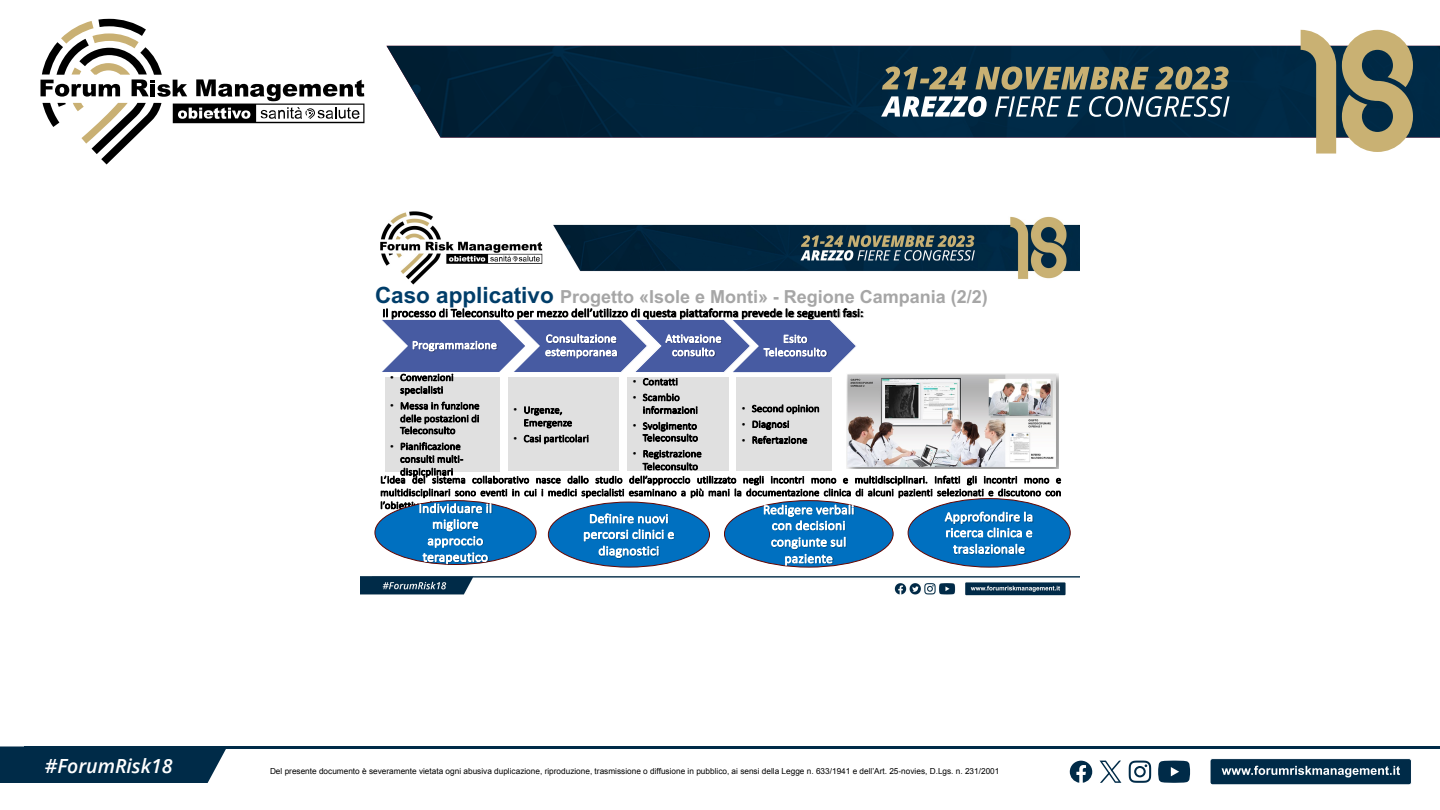
<style>
.page{position:relative;width:1440px;height:810px;background:#fff}
.page>*{position:absolute;margin:0;border:0;box-sizing:border-box;transform-origin:0 0}
.t1{font:italic 600 19.5px "Open Sans";color:#fff}
.t2{font:700 18px "Arial";color:#a6a6a6}
.t3{font:300 13.2px/16.3px "Calibri";letter-spacing:.02em;color:#fff;text-align:center}
.t4{font:300 11.77px "Calibri";letter-spacing:.02em;color:#000}
.t5{font:300 11.77px/13.5px "Calibri";letter-spacing:.02em;color:#fff;text-align:center}
.t6{font:300 10.27px/12.8px "Calibri";letter-spacing:.02em;color:#000}
.t7{font:8.25px "Arial";color:#000}
.s1{font-size:22.5px;color:#003d69}
.s2{font-family:"Arial";font-weight:400;font-size:10.5px}
</style>
<div class="page">
<div style="left:0;top:746px;width:226px;height:37px;background:#002b48"></div>
<div style="left:1210px;top:759px;width:201px;height:26px;background:#002b48;border-radius:3px"></div>
<div style="left:1210px;top:758px;width:202px;height:27px;border:1px solid #fff;border-radius:3px"></div>
<svg style="left:1222px;top:766px;width:178px;height:11px"></svg>
<hr style="left:24px;top:746px;width:1416px;height:3px;background:#002b48">
<img style="left:386px;top:46px;width:1054px;height:92px">
<svg style="left:1342px;top:30px;width:71px;height:122px;background:#9a9575"></svg>
<svg style="left:1301px;top:30px;width:35px;height:124px;background:#929074"></svg>
<svg style="left:40px;top:19px;width:324px;height:145px"></svg>
<svg style="left:881px;top:96px;width:349px;height:21px"></svg>
<svg style="left:882px;top:66px;width:347px;height:24px;background:#656c5b"></svg>
<svg style="left:1129px;top:761px;width:22px;height:22px"></svg>
<svg style="left:1158px;top:761px;width:32px;height:22px"></svg>
<svg style="left:1070px;top:761px;width:22px;height:22px"></svg>
<svg style="left:1100px;top:761px;width:21px;height:22px"></svg>
<img style="left:360px;top:211px;width:720px;height:385px">
<svg style="left:378px;top:329px;width:480px;height:45px"></svg>
<img style="left:775px;top:329px;width:45px;height:12px">
<img style="left:756px;top:341px;width:80px;height:27px">
<img style="left:375px;top:302px;width:497px;height:27px">
<div style="left:385px;top:377px;width:114px;height:95px;background:#e0e0e0"></div>
<div style="left:508px;top:377px;width:111px;height:94px;background:#e0e0e0"></div>
<div style="left:627px;top:377px;width:102px;height:94px;background:#e0e0e0"></div>
<div style="left:736px;top:377px;width:96px;height:94px;background:#e0e0e0"></div>
<img style="left:846px;top:373px;width:212px;height:96px">
<div style="left:375px;top:501px;width:161px;height:63px;background:#0070c0;border-radius:50%"></div>
<img style="left:410px;top:496px;width:95px;height:18px">
<img style="left:424px;top:511px;width:68px;height:17px">
<img style="left:428px;top:528px;width:56px;height:16px">
<img style="left:414px;top:544px;width:84px;height:31px">
<div style="left:548px;top:502px;width:162px;height:65px;background:#0070c0;border-radius:50%"></div>
<img style="left:580px;top:506px;width:102px;height:15px">
<img style="left:584px;top:521px;width:91px;height:21px">
<img style="left:590px;top:538px;width:79px;height:31px">
<div style="left:724px;top:501px;width:169px;height:66px;background:#0070c0;border-radius:50%"></div>
<img style="left:754px;top:497px;width:114px;height:16px">
<img style="left:764px;top:513px;width:91px;height:16px">
<img style="left:771px;top:529px;width:89px;height:31px">
<img style="left:776px;top:546px;width:67px;height:31px">
<div style="left:908px;top:499px;width:162px;height:68px;background:#0070c0;border-radius:50%"></div>
<img style="left:936px;top:504px;width:111px;height:16px">
<img style="left:945px;top:520px;width:89px;height:16px">
<img style="left:945px;top:536px;width:90px;height:31px">
<h2 class="t2" style="left:375px;top:284px;width:614px"><span class="s1">Caso applicativo</span> Progetto «Isole e Monti» - Regione Campania (2/2)</h2>
<p class="t4" style="left:382px;top:306px;width:482px">Il processo di Teleconsulto per mezzo dell’utilizzo di questa piattaforma prevede le seguenti fasi:</p>
<p class="t5" style="left:412px;top:338px;width:86px">Programmazione</p>
<p class="t5" style="left:545px;top:332px;width:74px;text-align:left">Consultazione estemporanea</p>
<p class="t5" style="left:666px;top:332px;width:57px">Attivazione consulto</p>
<p class="t5" style="left:764px;top:332px;width:64px">Esito<br>Teleconsulto</p>
<p class="t6" style="left:390px;top:371px;width:65px;text-align:center"><span class="s2">•</span> Convenzioni specialisti</p>
<p class="t6" style="left:390px;top:399px;width:91px;text-align:right"><span class="s2">•</span> Messa in funzione delle postazioni di</p>
<p class="t6" style="left:400px;top:424px;width:57px">Teleconsulto</p>
<p class="t6" style="left:400px;top:440px;width:65px;text-indent:-10px"><span class="s2">•</span> Pianificazione consulti multi&shy;dispicplinari</p>
<p class="t6" style="left:633px;top:375px;width:47px"><span class="s2">•</span> Contatti</p>
<p class="t6" style="left:643px;top:391px;width:56px;text-indent:-10px"><span class="s2">•</span> Scambio informazioni</p>
<p class="t6" style="left:633px;top:420px;width:67px;line-height:11.9px;text-align:right"><span class="s2">•</span> Svolgimento<br>Teleconsulto</p>
<p class="t6" style="left:643px;top:447px;width:60px;text-indent:-10px"><span class="s2">•</span> Registrazione<br>Teleconsulto</p>
<p class="t6" style="left:742px;top:402px;width:79px"><span class="s2">•</span> Second opinion</p>
<p class="t6" style="left:742px;top:418px;width:49px"><span class="s2">•</span> Diagnosi</p>
<p class="t6" style="left:742px;top:433px;width:67px"><span class="s2">•</span> Refertazione</p>
<p class="t6" style="left:380px;top:473px;width:682px;text-align:justify">L’idea del sistema collaborativo nasce dallo studio dell’approccio utilizzato negli incontri mono e multidisciplinari. Infatti gli incontri mono e multidisciplinari sono eventi in cui i medici specialisti esaminano a più mani la documentazione clinica di alcuni pazienti selezionati e discutono con l’obiettivo di:</p>
<p class="t6" style="left:524px;top:403px;width:50px;text-indent:-10px"><span class="s2">•</span> Urgenze,<br>Emergenze</p>
<p class="t6" style="left:514px;top:432px;width:77px"><span class="s2">•</span> Casi particolari</p>
<p class="t3" style="left:419px;top:500px;width:75px">Individuare il migliore approccio terapeutico</p>
<p class="t3" style="left:583px;top:510px;width:92px">Definire nuovi percorsi clinici e diagnostici</p>
<p class="t3" style="left:763px;top:501px;width:93px">Redigere verbali con decisioni congiunte sul paziente</p>
<p class="t3" style="left:945px;top:509px;width:90px">Approfondire la ricerca clinica e traslazionale</p>
<h1 class="t1" style="left:45px;top:752px;width:129px">#ForumRisk18</h1>
<p class="t7" style="left:270px;top:766px;width:731px">Del presente documento è severamente vietata ogni abusiva duplicazione, riproduzione, trasmissione o diffusione in pubblico, ai sensi della Legge n. 633/1941 e dell’Art. 25-novies, D.Lgs. n. 231/2001</p>
</div>
